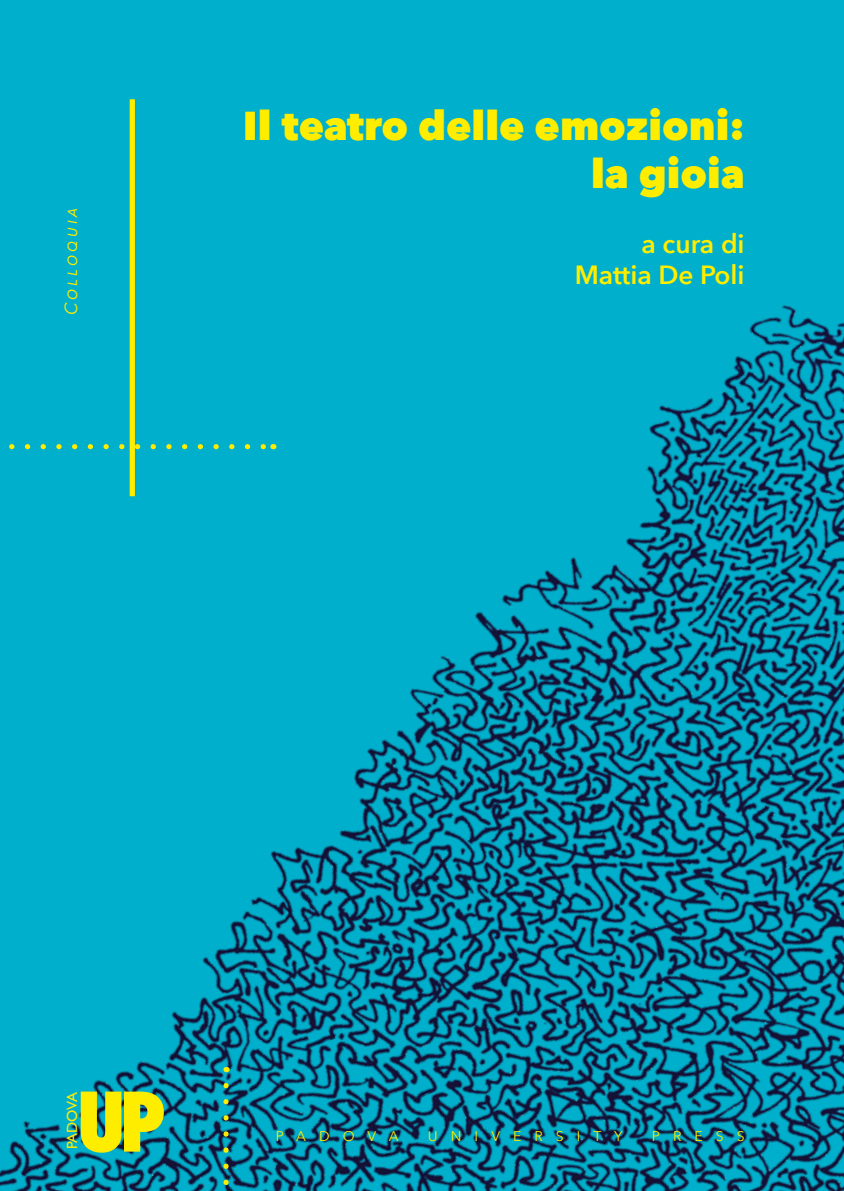
<style>
.page{position:relative;width:844px;height:1191px;background:#fff}
.page>*{position:absolute;margin:0;border:0;box-sizing:border-box;transform-origin:0 0}
.t1{font:800 condensed 79.62px "Futura";color:#ffed00}
.t2{font:800 40.25px/48.3px "Avenir Next";color:#ffed00;text-align:right}
.t3{font:600 26.25px/31.5px "Avenir Next";color:#ffed00;text-align:right}
.t4{font:italic 17.5px "Avenir Next";letter-spacing:.17em;color:#ffed00}
.t5{font:14.88px "Gill Sans";letter-spacing:-.04em;color:#ffed00}
.t6{font:14px "Avenir Next";letter-spacing:.93em;color:#ffed00}
</style>
<div class="page">
<div style="left:0;top:0;width:843px;height:1191px;background:#00afcb"></div>
<img style="left:0;top:151px;width:843px;height:1040px">
<svg style="left:223px;top:1085px;width:5px;height:106px"></svg>
<svg style="left:0;top:444px;width:265px;height:5px"></svg>
<div style="left:130px;top:99px;width:5px;height:397px;background:#ffed00"></div>
<p class="t4" style="left:56px;top:315px;width:110px;rotate:-90deg">Colloquia</p>
<p class="t2" style="left:243px;top:101px;width:503px">Il teatro delle emozioni: la gioia</p>
<p class="t3" style="left:574px;top:227px;width:171px">a cura di<br>Mattia De Poli</p>
<h1 class="t1" style="left:76px;top:1067px;width:90px">UP</h1>
<p class="t5" style="left:63px;top:1149px;width:59px;rotate:-90deg">PADOVA</p>
<p class="t6" style="left:276px;top:1124px;width:124px">PADOVA</p>
<p class="t6" style="left:428px;top:1124px;width:196px">UNIVERSITY</p>
<p class="t6" style="left:651px;top:1124px;width:94px">PRESS</p>
</div>
